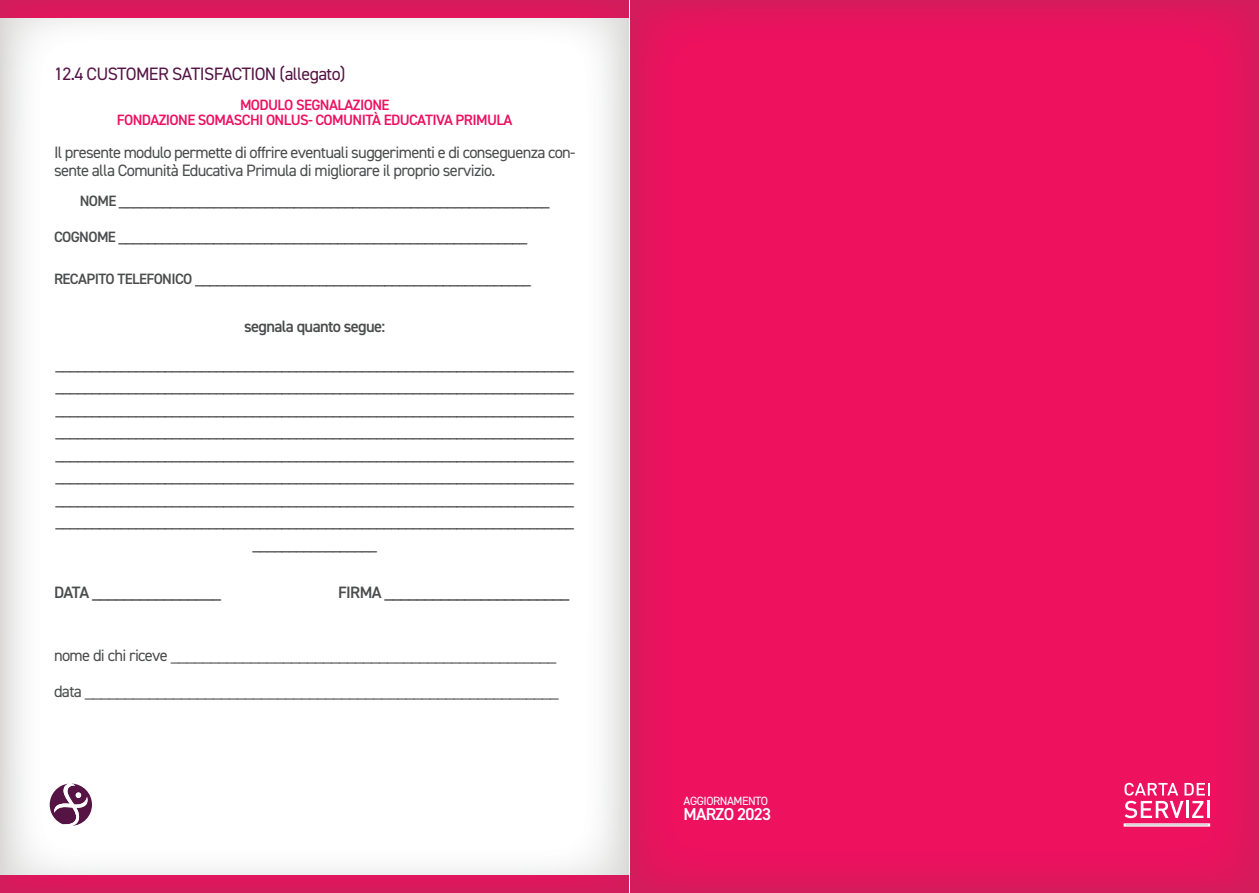
<style>
.page{position:relative;width:1259px;height:893px;background:#fff}
.page>*{position:absolute;margin:0;border:0;box-sizing:border-box;transform-origin:0 0}
.t1{font:18px "DIN2014";letter-spacing:-.035em;color:#551444}
.t2{font:600 17.25px "DIN2014";letter-spacing:-.04em;color:#fff}
.t3{font:16.5px/18px "DIN2014";letter-spacing:-.04em;color:#4b4c4d}
.t4{font:600 16.5px "DIN2014";letter-spacing:-.04em;color:#4b4c4d}
.t5{font:600 15px/22.5px "DIN2014";letter-spacing:-.04em;color:#4b4c4d;text-align:center}
.t6{font:600 15px "DIN2014";letter-spacing:-.04em;color:#ed115e}
.t7{font:12px "DIN2014";letter-spacing:-.04em;color:#fff}
</style>
<div class="page">
<img style="left:0;top:17px;width:314px;height:613px">
<img style="left:314px;top:17px;width:315px;height:613px">
<img style="left:0;top:630px;width:629px;height:246px">
<div style="left:0;top:0;width:629px;height:17px;background:#db185c"></div>
<div style="left:0;top:876px;width:629px;height:17px;background:#da195c"></div>
<img style="left:50px;top:783px;width:42px;height:43px">
<img style="left:61px;top:783px;width:19px;height:43px">
<img style="left:52px;top:797px;width:37px;height:16px">
<svg style="left:76px;top:792px;width:5px;height:6px"></svg>
<svg style="left:630px;top:0;width:629px;height:893px;background:#ea115d"></svg>
<svg style="left:1124px;top:783px;width:85px;height:35px"></svg>
<div style="left:1123px;top:823px;width:87px;height:4px;border:2px solid #fff"></div>
<p class="t1" style="left:54px;top:63px;width:293px">12.4 CUSTOMER SATISFACTION (allegato)</p>
<p class="t6" style="left:240px;top:95px;width:151px">MODULO SEGNALAZIONE</p>
<p class="t6" style="left:117px;top:110px;width:397px">FONDAZIONE SOMASCHI ONLUS- COMUNITÀ EDUCATIVA PRIMULA</p>
<p class="t3" style="left:54px;top:143px;width:523px">Il presente modulo permette di offrire eventuali suggerimenti e di conseguenza con&shy;sente alla Comunità Educativa Primula di migliorare il proprio servizio.</p>
<p class="t5" style="left:80px;top:189px;width:471px">NOME ___________________________________________________________</p>
<p class="t5" style="left:54px;top:225px;width:475px">COGNOME ________________________________________________________</p>
<p class="t5" style="left:54px;top:267px;width:478px">RECAPITO TELEFONICO ______________________________________________</p>
<p class="t4" style="left:244px;top:316px;width:143px">segnala quanto segue:</p>
<p class="t5" style="left:56px;top:353px;width:520px">_______________________________________________________________________ _______________________________________________________________________ _______________________________________________________________________ _______________________________________________________________________ _______________________________________________________________________ _______________________________________________________________________ _______________________________________________________________________ _______________________________________________________________________ _________________</p>
<p class="t4" style="left:54px;top:581px;width:168px">DATA ________________</p>
<p class="t4" style="left:338px;top:581px;width:233px">FIRMA _______________________</p>
<p class="t3" style="left:54px;top:646px;width:504px">nome di chi riceve ________________________________________________</p>
<p class="t3" style="left:54px;top:682px;width:506px">data ___________________________________________________________</p>
<p class="t7" style="left:683px;top:794px;width:86px">AGGIORNAMENTO</p>
<p class="t2" style="left:683px;top:803px;width:89px">MARZO 2023</p>
</div>
